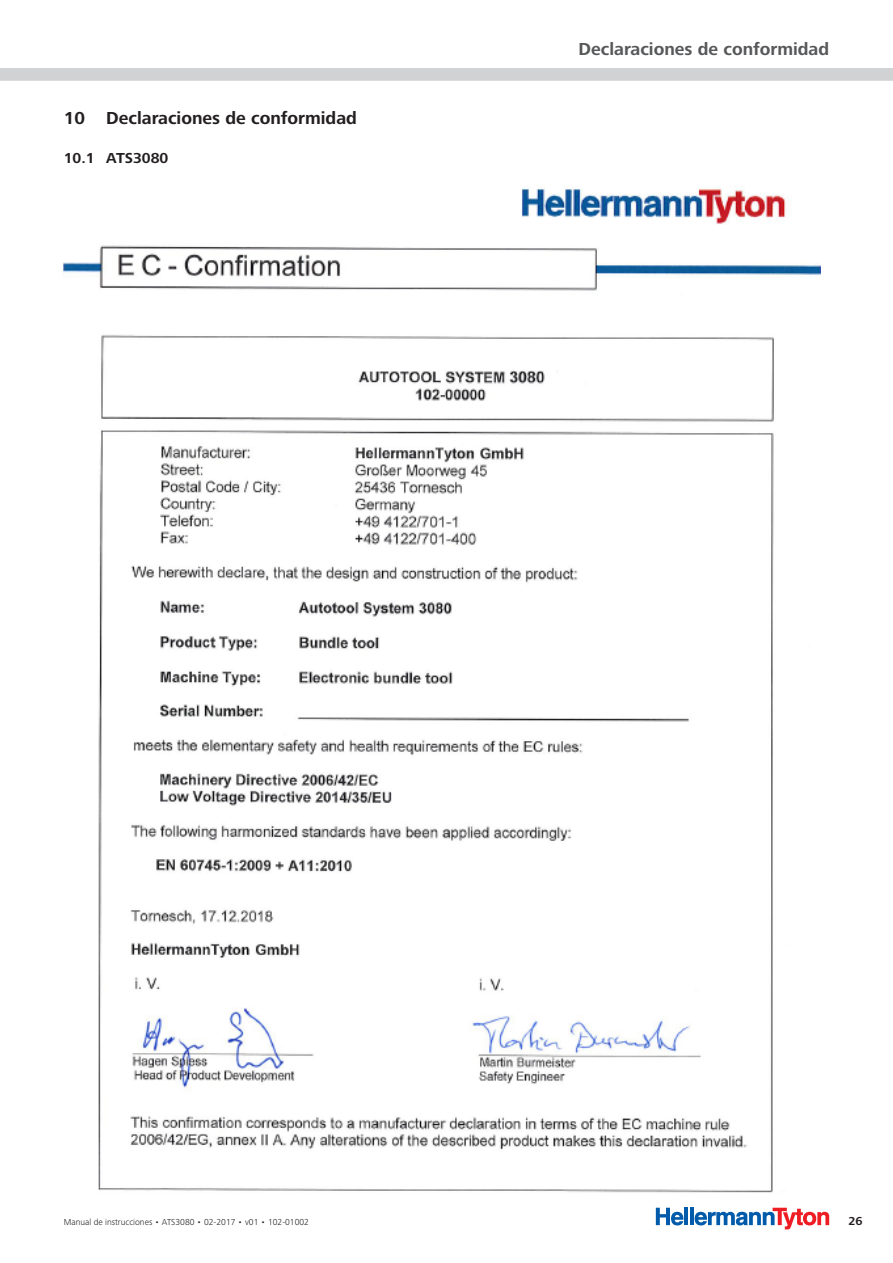
<style>
.page{position:relative;width:893px;height:1263px;background:#fff}
.page>*{position:absolute;margin:0;border:0;box-sizing:border-box;transform-origin:0 0}
.t1{font:700 18px "Frutiger Next LTW1 G";color:#231f20}
.t2{font:700 18px "Frutiger Next LTW1 G";color:#57585a}
.t3{font:700 15px "Frutiger Next LTW1 G";color:#231f20}
.t4{font:700 12px "Frutiger Next LTW1 G";color:#231f20}
.t5{font:300 9px "Frutiger Next LTW1 G";color:#231f20}
</style>
<div class="page">
<div style="left:0;top:68px;width:893px;height:13px;background:#d1d2d4"></div>
<hr style="left:684px;top:1208px;width:4px;height:17px;background:#015aaa">
<hr style="left:690px;top:1208px;width:4px;height:17px;background:#015aaa">
<svg style="left:656px;top:1208px;width:27px;height:17px"></svg>
<svg style="left:695px;top:1208px;width:134px;height:21px"></svg>
<img style="left:63px;top:187px;width:758px;height:1006px">
<p class="t1" style="left:64px;top:107px;width:295px">10 Declaraciones de conformidad</p>
<p class="t3" style="left:64px;top:149px;width:106px">10. 1 ATS3080</p>
<h1 class="t2" style="left:579px;top:39px;width:252px">Declaraciones de conformidad</h1>
<p class="t5" style="left:64px;top:1217px;width:247px">Manual de instrucciones • ATS3080 • 02-2017 • v01 • 102-01002</p>
<h3 class="t4" style="left:848px;top:1214px;width:16px">26</h3>
</div>
